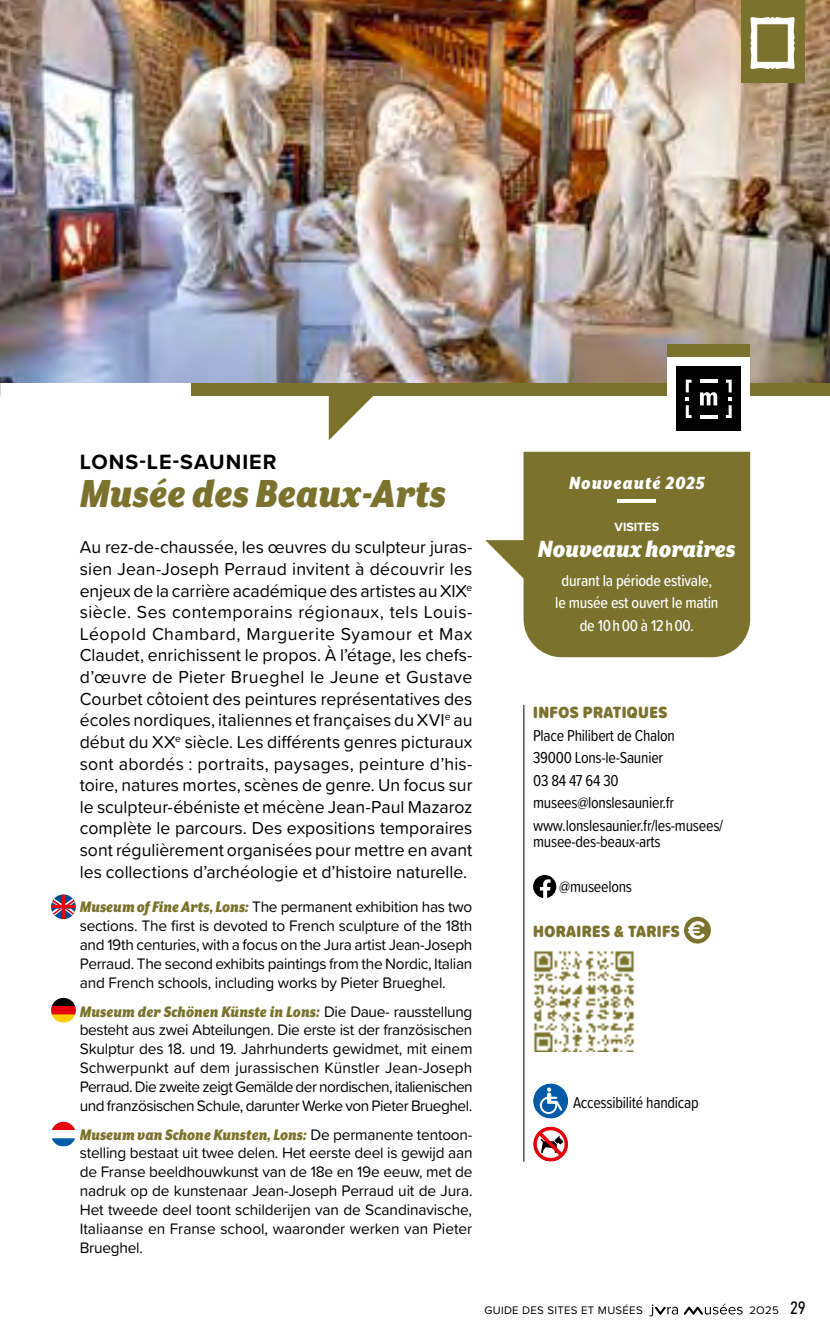
<style>
.page{position:relative;width:830px;height:1340px;background:#fff}
.page>*{position:absolute;margin:0;border:0;box-sizing:border-box;transform-origin:0 0}
.t1{font:italic 900 45px "Mr Eaves XL San Nar OT";color:#7b732d}
.t2{font:italic 900 27px "Mr Eaves XL San Nar OT";color:#fff}
.t3{font:700 21.38px "Proxima Nova";letter-spacing:.05em;color:#000}
.t4{font:italic 900 20.25px "Mr Eaves XL San Nar OT";letter-spacing:.05em;color:#fff}
.t5{font:18px/21.6px "Proxima Soft";color:#000;text-align:justify}
.t6{font:italic 900 17.55px "Mr Eaves XL San Nar OT";color:#7b732d}
.t7{font:900 16.88px "Proxima Soft Cond";letter-spacing:.025em;color:#7b732d}
.t8{font:16.43px/22.5px "Proxima Soft Cond";letter-spacing:-.015em;color:#000}
.t9{font:500 16.43px/22.5px "Proxima Soft Cond";letter-spacing:-.015em;color:#fff;text-align:center}
.t10{font:15.75px/18.9px "Proxima Soft";letter-spacing:-.015em;color:#000;text-align:justify}
.t11{font:700 12.38px "Proxima Nova";color:#fff}
.t12{font:11.47px "Proxima Soft";letter-spacing:.025em;color:#000}
.s1{font-family:"Mr Eaves XL San Nar OT";font-weight:900;font-style:italic;font-size:17.55px;color:#7b732d}
.s2{font-family:"Proxima Soft";font-weight:400;font-style:normal;font-size:15.75px;color:#000}
.s3{font-family:"PF Din Text Cond Pro";font-size:18px}
</style>
<div class="page">
<div style="left:191px;top:383px;width:638px;height:12px;background:#7b732d"></div>
<svg style="left:328px;top:395px;width:58px;height:45px"></svg>
<svg style="left:52px;top:997px;width:23px;height:9px"></svg>
<div style="left:51px;top:1006px;width:25px;height:8px;background:#e3000b"></div>
<svg style="left:51px;top:1014px;width:25px;height:8px"></svg>
<svg style="left:52px;top:1121px;width:23px;height:9px"></svg>
<svg style="left:51px;top:1138px;width:24px;height:8px"></svg>
<svg style="left:51px;top:894px;width:25px;height:25px"></svg>
<hr style="left:62px;top:894px;width:2px;height:25px;background:#e3000b">
<img style="left:533px;top:950px;width:102px;height:101px">
<img style="left:0;top:0;width:829px;height:383px">
<hr style="left:523px;top:705px;width:1px;height:456px;background:#000">
<div style="left:523px;top:452px;width:226px;height:205px;background:#7b732d"></div>
<hr style="left:617px;top:499px;width:38px;height:3px;background:#fff">
<svg style="left:485px;top:540px;width:44px;height:45px"></svg>
<svg style="left:533px;top:875px;width:23px;height:23px"></svg>
<svg style="left:684px;top:916px;width:26px;height:27px"></svg>
<div style="left:666px;top:357px;width:83px;height:83px;background:#fff"></div>
<div style="left:676px;top:367px;width:64px;height:64px;background:#000"></div>
<svg style="left:699px;top:392px;width:18px;height:13px"></svg>
<hr style="left:699px;top:379px;width:18px;height:4px;background:#fff">
<hr style="left:699px;top:415px;width:18px;height:3px;background:#fff">
<svg style="left:725px;top:379px;width:6px;height:39px"></svg>
<svg style="left:685px;top:379px;width:6px;height:39px"></svg>
<div style="left:666px;top:344px;width:83px;height:13px;background:#7b732d"></div>
<div style="left:533px;top:1083px;width:35px;height:35px;background:#005ba9;border-radius:50%"></div>
<svg style="left:539px;top:1087px;width:23px;height:27px"></svg>
<svg style="left:533px;top:1126px;width:35px;height:35px"></svg>
<div style="left:740px;top:0;width:64px;height:83px;background:#7b732d"></div>
<svg style="left:750px;top:17px;width:44px;height:52px"></svg>
<svg style="left:649px;top:1304px;width:28px;height:12px"></svg>
<svg style="left:683px;top:1303px;width:59px;height:11px"></svg>
<h3 class="t3" style="left:80px;top:445px;width:198px">LONS-LE-SAUNIER</h3>
<h1 class="t1" style="left:80px;top:469px;width:367px">Musée des Beaux-Arts</h1>
<p class="t5" style="left:80px;top:535px;width:394px">Au rez-de-chaussée, les œuvres du sculpteur juras&shy;sien Jean-Joseph Perraud invitent à découvrir les enjeux de la carrière académique des artistes au XIX<sup>e </sup>siècle. Ses contemporains régionaux, tels Louis-Léopold Chambard, Marguerite Syamour et Max Claudet, enrichissent le propos. À l’étage, les chefs&shy;d’œuvre de Pieter Brueghel le Jeune et Gustave Courbet côtoient des peintures représentatives des écoles nordiques, italiennes et françaises du XVI<sup>e</sup> au début du XX<sup>e</sup> siècle. Les différents genres picturaux sont abordés : portraits, paysages, peinture d’his&shy;toire, natures mortes, scènes de genre. Un focus sur le sculpteur-ébéniste et mécène Jean-Paul Mazaroz complète le parcours. Des expositions temporaires sont régulièrement organisées pour mettre en avant les collections d’archéologie et d’histoire naturelle.</p>
<p class="t10" style="left:80px;top:897px;width:394px"><span class="s1">Museum of Fine Arts, Lons:</span> The permanent exhibition has two sections. The first is devoted to French sculpture of the 18th and 19th centuries, with a focus on the Jura artist Jean-Joseph Perraud. The second exhibits paintings from the Nordic, Italian and French schools, including works by Pieter Brueghel.</p>
<p class="t6" style="left:80px;top:1001px;width:394px">Museum der Schönen Künste in Lons: <span class="s2">Die Daue- rausstellung</span></p>
<p class="t10" style="left:80px;top:1019px;width:394px">besteht aus zwei Abteilungen. Die erste ist der französischen Skulptur des 18. und 19. Jahrhunderts gewidmet, mit einem Schwerpunkt auf dem jurassischen Künstler Jean-Joseph Perraud. Die zweite zeigt Gemälde der nordischen, italienischen und französischen Schule, darunter Werke von Pieter Brueghel.</p>
<p class="t6" style="left:80px;top:1124px;width:394px">Museum van Schone Kunsten, Lons: <span class="s2">De permanente tentoon-</span></p>
<p class="t10" style="left:80px;top:1142px;width:394px">stelling bestaat uit twee delen. Het eerste deel is gewijd aan de Franse beeldhouwkunst van de 18e en 19e eeuw, met de nadruk op de kunstenaar Jean-Joseph Perraud uit de Jura.<br>Het tweede deel toont schilderijen van de Scandinavische, Italiaanse en Franse school, waaronder werken van Pieter Brueghel.</p>
<p class="t4" style="left:568px;top:471px;width:137px">Nouveauté 2025</p>
<p class="t11" style="left:614px;top:517px;width:46px">VISITES</p>
<h2 class="t2" style="left:537px;top:533px;width:199px">Nouveaux horaires</h2>
<p class="t9" style="left:555px;top:568px;width:164px">durant la période estivale, le musée est ouvert le matin de 10 h 00 à 12 h 00.</p>
<p class="t7" style="left:533px;top:700px;width:135px">INFOS PRATIQUES</p>
<p class="t8" style="left:533px;top:723px;width:191px">Place Philibert de Chalon<br>39000 Lons-le-Saunier<br>03 84 47 64 30 musees@lonslesaunier.fr www.lonslesaunier.fr/les-musees/</p>
<p class="t8" style="left:533px;top:829px;width:129px">musee-des-beaux-arts</p>
<p class="t8" style="left:559px;top:874px;width:74px">@museelons</p>
<p class="t7" style="left:533px;top:918px;width:148px">HORAIRES &amp; TARIFS</p>
<p class="t8" style="left:572px;top:1090px;width:127px">Accessibilité handicap</p>
<p class="t12" style="left:484px;top:1301px;width:160px">GUIDE DES SITES ET MUSÉES</p>
<p class="t12" style="left:749px;top:1301px;width:58px">2O25 <span class="s3">29</span></p>
</div>
